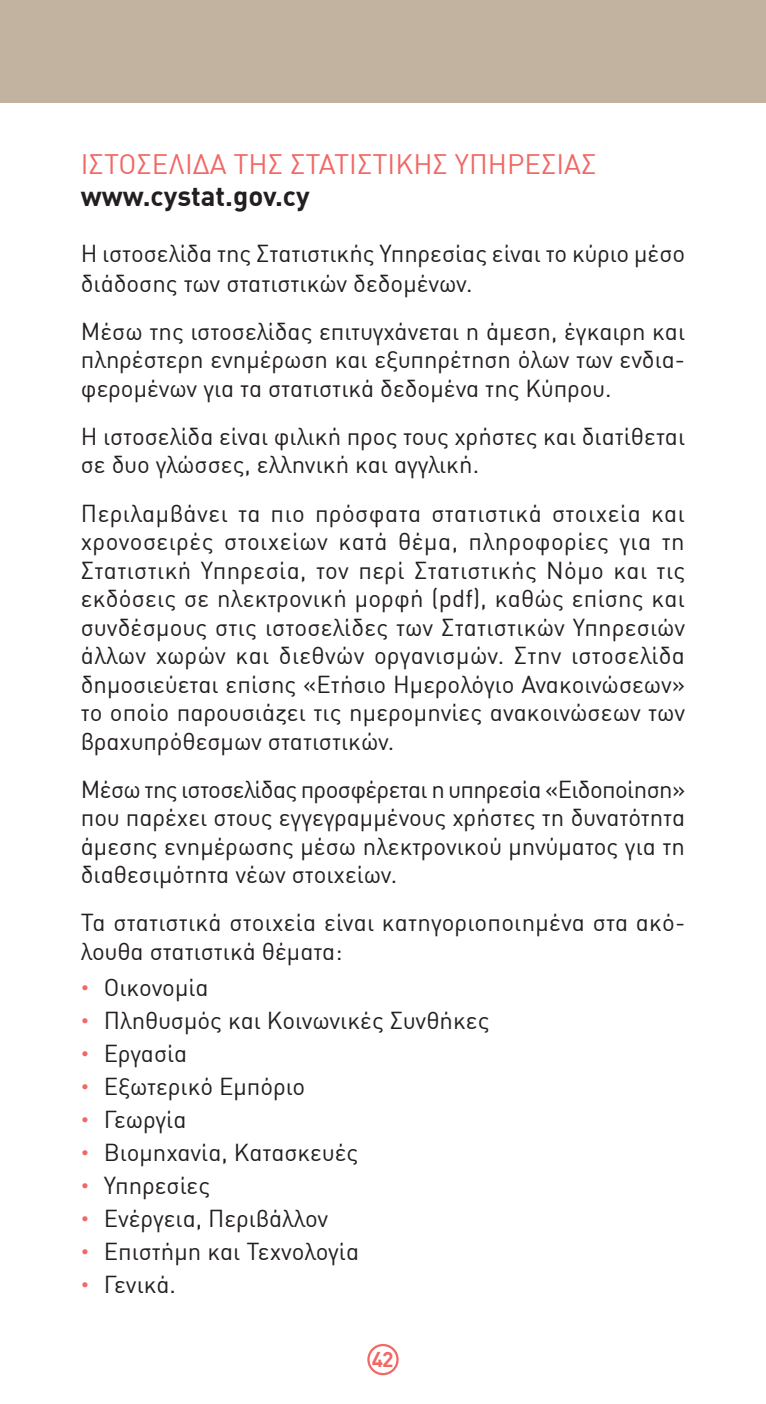
<style>
.page{position:relative;width:766px;height:1404px;background:#fff}
.page>*{position:absolute;margin:0;border:0;box-sizing:border-box;transform-origin:0 0}
.t1{font:27.6px "DIN Greek";color:#f16865}
.t2{font:700 27.6px "DIN Greek";color:#231f20}
.t3{font:24px/28.5px "DIN Greek";color:#231f20}
.t4{font:700 21px "DIN Greek";color:#f16865}
.s1{font-weight:300;font-size:15.6px;color:#f16865}
</style>
<div class="page">
<div style="left:367px;top:1343px;width:31px;height:31px;border:2px solid #f16865;border-radius:50%"></div>
<div style="left:0;top:0;width:765px;height:102px;background:#c2b3a0"></div>
<p class="t1" style="left:81px;top:148px;width:517px">ΙΣΤΟΣΕΛΙΔΑ ΤΗΣ ΣΤΑΤΙΣΤΙΚΗΣ ΥΠΗΡΕΣΙΑΣ</p>
<p class="t2" style="left:81px;top:179px;width:230px">www.cystat.gov.cy</p>
<p class="t3" style="left:81px;top:238px;width:605px;line-height:30px">Η ιστοσελίδα της Στατιστικής Υπηρεσίας είναι το κύριο μέσο διάδοσης των στατιστικών δεδομένων.</p>
<p class="t3" style="left:81px;top:317px;width:605px;text-align:justify">Μέσω της ιστοσελίδας επιτυγχάνεται η άμεση, έγκαιρη και πληρέστερη ενημέρωση και εξυπηρέτηση όλων των ενδια&shy;φερομένων για τα στατιστικά δεδομένα της Κύπρου.</p>
<p class="t3" style="left:81px;top:422px;width:605px">Η ιστοσελίδα είναι φιλική προς τους χρήστες και διατίθεται σε δυο γλώσσες, ελληνική και αγγλική.</p>
<p class="t3" style="left:81px;top:498px;width:606px;text-align:justify">Περιλαμβάνει τα πιο πρόσφατα στατιστικά στοιχεία και χρονοσειρές στοιχείων κατά θέμα, πληροφορίες για τη Στατιστική Υπηρεσία, τον περί Στατιστικής Νόμο και τις εκδόσεις σε ηλεκτρονική μορφή (pdf), καθώς επίσης και συνδέσμους στις ιστοσελίδες των Στατιστικών Υπηρεσιών άλλων χωρών και διεθνών οργανισμών. Στην ιστοσελίδα δημοσιεύεται επίσης «Ετήσιο Ημερολόγιο Ανακοινώσεων» το οποίο παρουσιάζει τις ημερομηνίες ανακοινώσεων των βραχυπρόθεσμων στατιστικών.</p>
<p class="t3" style="left:81px;top:774px;width:606px;text-align:justify">Μέσω της ιστοσελίδας προσφέρεται η υπηρεσία «Ειδοποίηση» που παρέχει στους εγγεγραμμένους χρήστες τη δυνατότητα άμεσης ενημέρωσης μέσω ηλεκτρονικού μηνύματος για τη διαθεσιμότητα νέων στοιχείων.</p>
<p class="t3" style="left:81px;top:908px;width:606px">Τα στατιστικά στοιχεία είναι κατηγοριοποιημένα στα ακό&shy;λουθα στατιστικά θέματα:</p>
<p class="t3" style="left:81px;top:972px;width:129px"><span class="s1">•</span> Οικονομία</p>
<p class="t3" style="left:81px;top:1005px;width:410px"><span class="s1">•</span> Πληθυσμός και Κοινωνικές Συνθήκες</p>
<p class="t3" style="left:81px;top:1038px;width:108px"><span class="s1">•</span> Εργασία</p>
<p class="t3" style="left:81px;top:1071px;width:226px"><span class="s1">•</span> Εξωτερικό Εμπόριο</p>
<p class="t3" style="left:81px;top:1104px;width:107px"><span class="s1">•</span> Γεωργία</p>
<p class="t3" style="left:81px;top:1137px;width:279px"><span class="s1">•</span> Βιομηχανία, Κατασκευές</p>
<p class="t3" style="left:81px;top:1170px;width:131px"><span class="s1">•</span> Υπηρεσίες</p>
<p class="t3" style="left:81px;top:1203px;width:249px"><span class="s1">•</span> Ενέργεια, Περιβάλλον</p>
<p class="t3" style="left:81px;top:1236px;width:280px"><span class="s1">•</span> Επιστήμη και Τεχνολογία</p>
<p class="t3" style="left:81px;top:1269px;width:97px"><span class="s1">•</span> Γενικά.</p>
<p class="t4" style="left:372px;top:1346px;width:23px">42</p>
</div>
